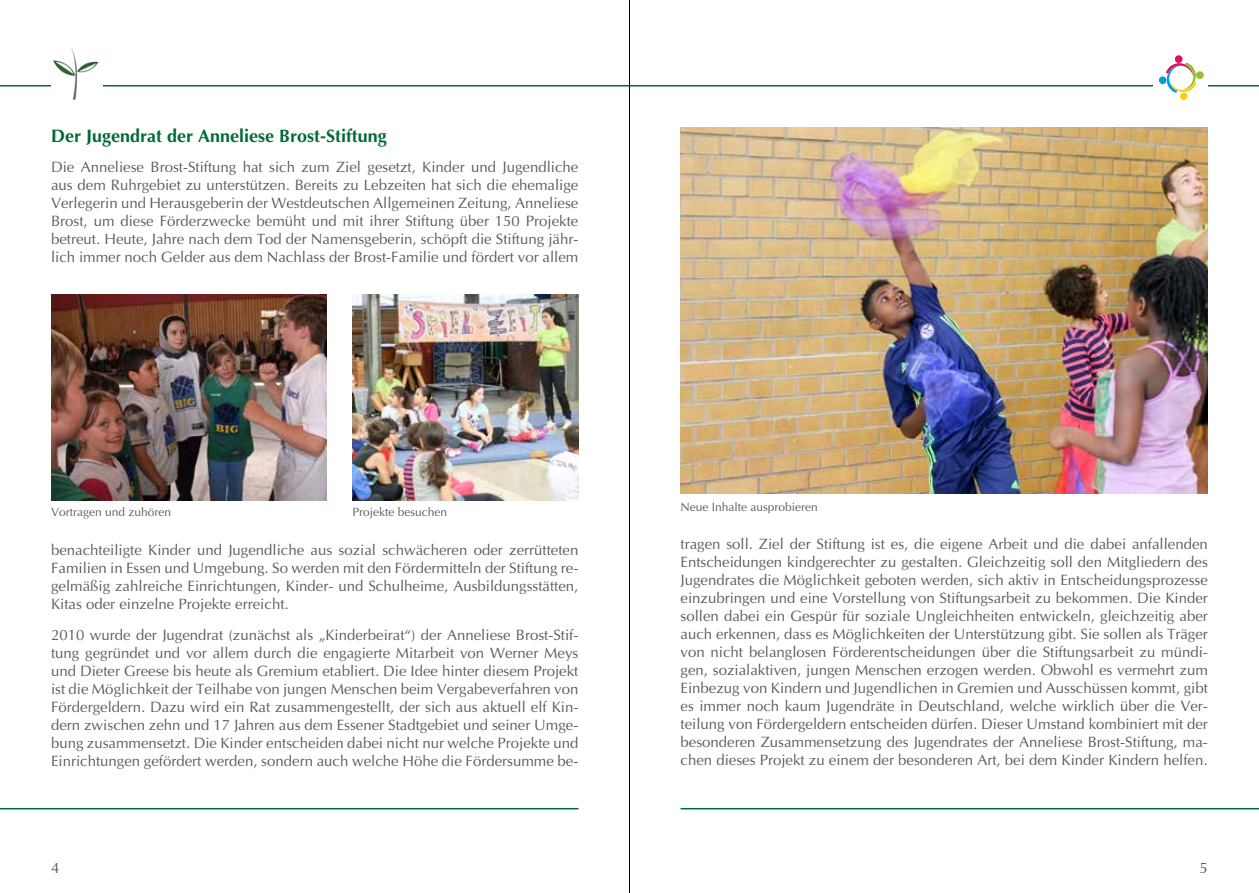
<style>
.page{position:relative;width:1259px;height:893px;background:#fff}
.page>*{position:absolute;margin:0;border:0;box-sizing:border-box;transform-origin:0 0}
.t1{font:700 18px "Optima";color:#006a36}
.t2{font:15px/18px "Optima";color:#575756;text-align:justify}
.t3{font:12px "Optima";color:#575756}
</style>
<div class="page">
<img style="left:51px;top:294px;width:276px;height:206px">
<img style="left:352px;top:294px;width:226px;height:206px">
<img style="left:680px;top:128px;width:528px;height:365px">
<hr style="left:0;top:85px;width:1259px;height:1px;background:#006a36">
<hr style="left:0;top:808px;width:578px;height:1px;background:#006a36">
<hr style="left:680px;top:808px;width:579px;height:1px;background:#006a36">
<img style="left:51px;top:48px;width:51px;height:52px">
<div style="left:1153px;top:55px;width:54px;height:45px;background:#fff"></div>
<svg style="left:1159px;top:55px;width:49px;height:45px"></svg>
<hr style="left:629px;top:0;width:1px;height:893px;background:#000">
<p class="t1" style="left:51px;top:124px;width:337px">Der Jugendrat der Anneliese Brost-Stiftung</p>
<p class="t2" style="left:51px;top:158px;width:529px">Die Anneliese Brost-Stiftung hat sich zum Ziel gesetzt, Kinder und Jugendliche aus dem Ruhrgebiet zu unterstützen. Bereits zu Lebzeiten hat sich die ehemalige Verlegerin und Herausgeberin der Westdeutschen Allgemeinen Zeitung, Anneliese Brost, um diese Förderzwecke bemüht und mit ihrer Stiftung über 150 Projekte betreut. Heute, Jahre nach dem Tod der Namensgeberin, schöpft die Stiftung jähr&shy;lich immer noch Gelder aus dem Nachlass der Brost-Familie und fördert vor allem</p>
<p class="t3" style="left:51px;top:505px;width:122px">Vortragen und zuhören</p>
<p class="t3" style="left:352px;top:505px;width:96px">Projekte besuchen</p>
<p class="t2" style="left:51px;top:541px;width:529px">benachteiligte Kinder und Jugendliche aus sozial schwächeren oder zerrütteten Familien in Essen und Umgebung. So werden mit den Fördermitteln der Stiftung re&shy;gelmäßig zahlreiche Einrichtungen, Kinder- und Schulheime, Ausbildungsstätten, Kitas oder einzelne Projekte erreicht.</p>
<p class="t2" style="left:51px;top:626px;width:529px">2010 wurde der Jugendrat (zunächst als „Kinderbeirat“) der Anneliese Brost-Stif&shy;tung gegründet und vor allem durch die engagierte Mitarbeit von Werner Meys und Dieter Greese bis heute als Gremium etabliert. Die Idee hinter diesem Projekt ist die Möglichkeit der Teilhabe von jungen Menschen beim Vergabeverfahren von Fördergeldern. Dazu wird ein Rat zusammengestellt, der sich aus aktuell elf Kin&shy;dern zwischen zehn und 17 Jahren aus dem Essener Stadtgebiet und seiner Umge&shy;bung zusammensetzt. Die Kinder entscheiden dabei nicht nur welche Projekte und Einrichtungen gefördert werden, sondern auch welche Höhe die Fördersumme be-</p>
<p class="t3" style="left:680px;top:499px;width:139px">Neue Inhalte ausprobieren</p>
<p class="t2" style="left:680px;top:535px;width:529px">tragen soll. Ziel der Stiftung ist es, die eigene Arbeit und die dabei anfallenden Entscheidungen kindgerechter zu gestalten. Gleichzeitig soll den Mitgliedern des Jugendrates die Möglichkeit geboten werden, sich aktiv in Entscheidungsprozesse einzubringen und eine Vorstellung von Stiftungsarbeit zu bekommen. Die Kinder sollen dabei ein Gespür für soziale Ungleichheiten entwickeln, gleichzeitig aber auch erkennen, dass es Möglichkeiten der Unterstützung gibt. Sie sollen als Träger von nicht belanglosen Förderentscheidungen über die Stiftungsarbeit zu mündi&shy;gen, sozialaktiven, jungen Menschen erzogen werden. Obwohl es vermehrt zum Einbezug von Kindern und Jugendlichen in Gremien und Ausschüssen kommt, gibt es immer noch kaum Jugendräte in Deutschland, welche wirklich über die Ver&shy;teilung von Fördergeldern entscheiden dürfen. Dieser Umstand kombiniert mit der besonderen Zusammensetzung des Jugendrates der Anneliese Brost-Stiftung, ma&shy;chen dieses Projekt zu einem der besonderen Art, bei dem Kinder Kindern helfen.</p>
<p class="t2" style="left:51px;top:859px;width:10px">4</p>
<p class="t2" style="left:1199px;top:859px;width:10px">5</p>
</div>
